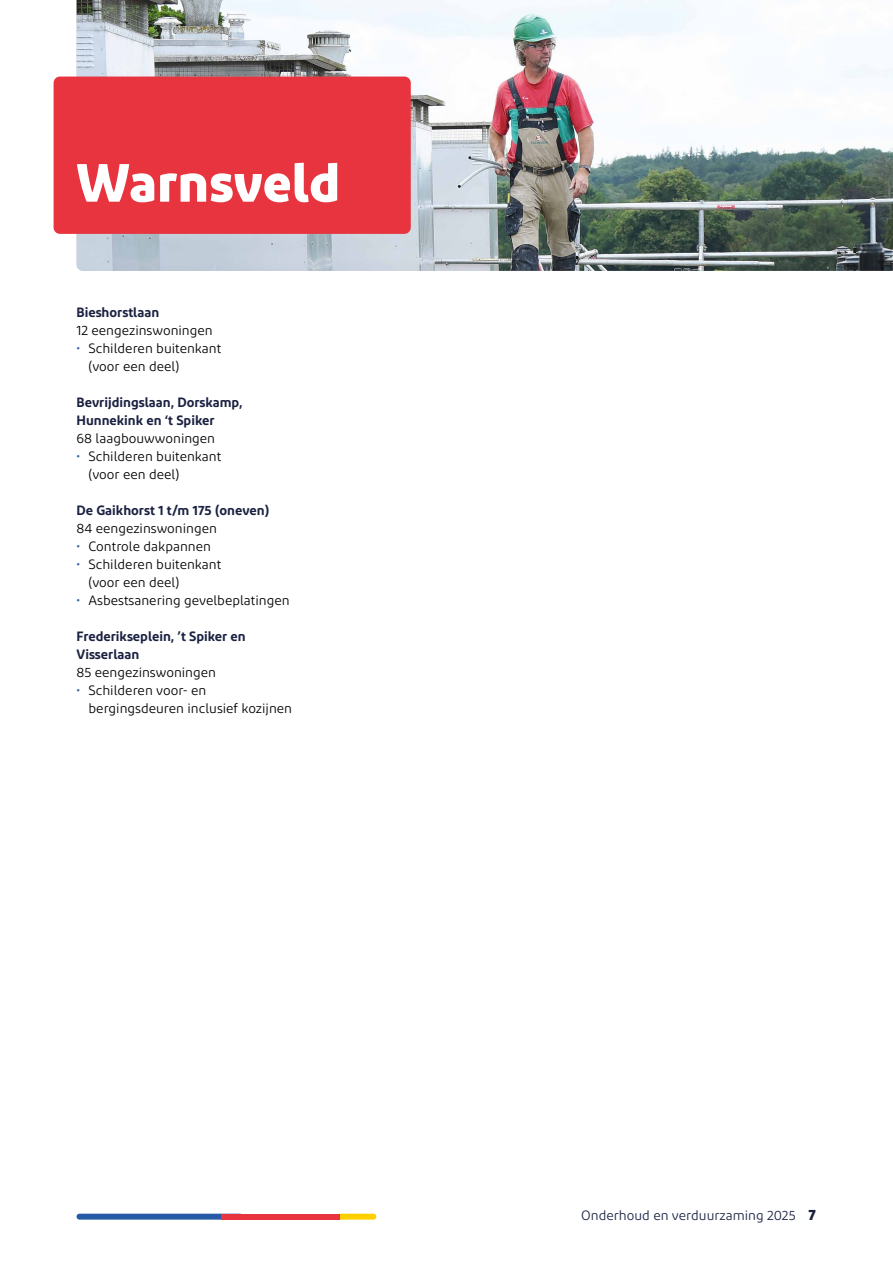
<style>
.page{position:relative;width:893px;height:1263px;background:#fff}
.page>*{position:absolute;margin:0;border:0;box-sizing:border-box;transform-origin:0 0}
.t1{font:700 53.7px "Diodrum Cyrillic";color:#fff}
.t2{font:13.5px/18px "Diodrum Cyrillic";color:#000}
.t3{font:600 13.5px/18px "Diodrum Cyrillic";color:#1b2141}
.t4{font:13.5px "Diodrum Cyrillic";color:#1b2141}
.s1{color:#265aa6}
.s2{font-weight:700;font-size:15px}
</style>
<div class="page">
<svg style="left:340px;top:1214px;width:36px;height:5px"></svg>
<svg style="left:77px;top:1214px;width:144px;height:5px"></svg>
<div style="left:221px;top:1214px;width:119px;height:5px;background:#e7343f"></div>
<img style="left:77px;top:0;width:816px;height:271px">
<div style="left:54px;top:77px;width:357px;height:157px;background:#e7343f;border-radius:6px"></div>
<h1 class="t1" style="left:76px;top:147px;width:266px">Warnsveld</h1>
<p class="t3" style="left:77px;top:303px;width:84px">Bieshorstlaan</p>
<p class="t2" style="left:77px;top:321px;width:138px">12 eengezinswoningen</p>
<p class="t2" style="left:89px;top:339px;width:134px;text-indent:-12px"><span class="s1">•</span> Schilderen buitenkant (voor een deel)</p>
<p class="t3" style="left:77px;top:393px;width:168px">Bevrijdingslaan, Dorskamp,<br>Hunnekink en ‘t Spiker</p>
<p class="t2" style="left:77px;top:429px;width:140px">68 laagbouwwoningen</p>
<p class="t2" style="left:89px;top:447px;width:134px;text-indent:-12px"><span class="s1">•</span> Schilderen buitenkant (voor een deel)</p>
<p class="t3" style="left:77px;top:501px;width:194px">De Gaikhorst 1 t/m 175 (oneven)</p>
<p class="t2" style="left:77px;top:519px;width:142px">84 eengezinswoningen</p>
<p class="t2" style="left:77px;top:537px;width:136px"><span class="s1">•</span> Controle dakpannen</p>
<p class="t2" style="left:89px;top:555px;width:134px;text-indent:-12px"><span class="s1">•</span> Schilderen buitenkant (voor een deel)</p>
<p class="t2" style="left:77px;top:591px;width:215px"><span class="s1">•</span> Asbestsanering gevelbeplatingen</p>
<p class="t3" style="left:77px;top:627px;width:171px">Frederikseplein, ’t Spiker en<br>Visserlaan</p>
<p class="t2" style="left:77px;top:663px;width:141px">85 eengezinswoningen</p>
<p class="t2" style="left:89px;top:681px;width:205px;text-indent:-12px"><span class="s1">•</span> Schilderen voor- en bergingsdeuren inclusief kozijnen</p>
<p class="t4" style="left:581px;top:1207px;width:236px">Onderhoud en verduurzaming 2025 <span class="s2">7</span></p>
</div>
